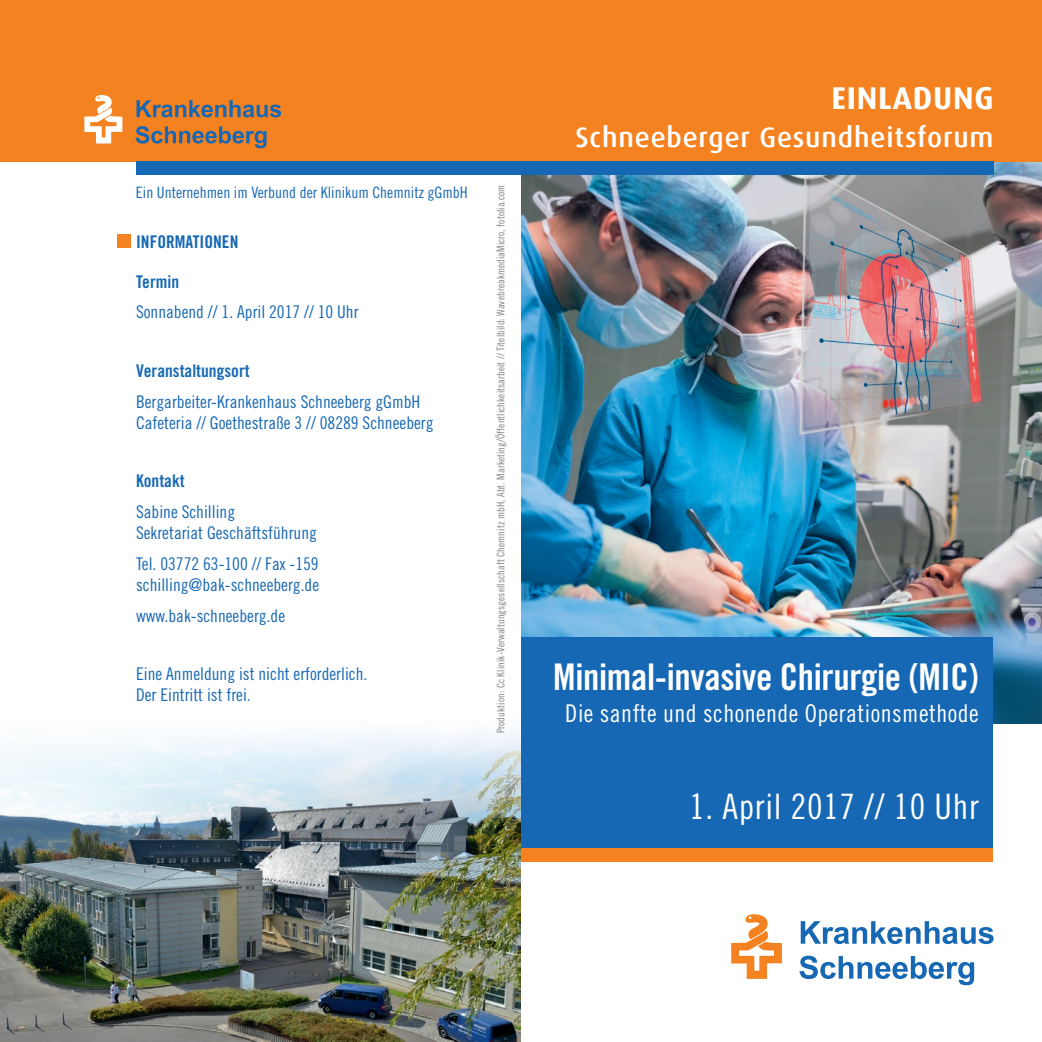
<style>
.page{position:relative;width:1042px;height:1042px;background:#fff}
.page>*{position:absolute;margin:0;border:0;box-sizing:border-box;transform-origin:0 0}
.t1{font:36.75px "Trade Gothic Bold Cond Twenty";letter-spacing:-.01em;color:#fff}
.t2{font:35px "Trade Gothic Cond Eighteen";letter-spacing:.02em;color:#fff}
.t3{font:700 31.5px "Dax";letter-spacing:.025em;color:#fff}
.t4{font:500 28px "Dax";letter-spacing:.03em;color:#fff}
.t5{font:24.5px "Trade Gothic Cond Eighteen";letter-spacing:.02em;color:#fff}
.t6{font:17.5px/21px "Trade Gothic Cond Eighteen";color:#1768b4}
.t7{font:17.5px "Trade Gothic Bold Cond Twenty";color:#1768b4}
.t8{font:15.75px "Trade Gothic Cond Eighteen";color:#1768b4}
.t9{font:10.5px "Trade Gothic Cond Eighteen";letter-spacing:.01em;color:#808285}
</style>
<div class="page">
<img style="left:521px;top:162px;width:521px;height:561px">
<div style="left:0;top:0;width:1042px;height:162px;background:#f58220"></div>
<div style="left:136px;top:162px;width:857px;height:13px;background:#1768b4"></div>
<div style="left:521px;top:637px;width:471px;height:212px;background:#1768b4"></div>
<svg style="left:731px;top:914px;width:51px;height:65px"></svg>
<svg style="left:801px;top:921px;width:192px;height:23px"></svg>
<svg style="left:799px;top:955px;width:175px;height:30px"></svg>
<svg style="left:84px;top:95px;width:38px;height:48px"></svg>
<svg style="left:136px;top:100px;width:145px;height:17px"></svg>
<svg style="left:136px;top:126px;width:131px;height:22px"></svg>
<div style="left:521px;top:849px;width:471px;height:13px;background:#f58220"></div>
<div style="left:117px;top:235px;width:13px;height:13px;background:#f58220"></div>
<img style="left:0;top:733px;width:521px;height:309px">
<p class="t8" style="left:136px;top:183px;width:333px">Ein Unternehmen im Verbund der Klinikum Chemnitz gGmbH</p>
<p class="t7" style="left:136px;top:231px;width:104px">INFORMATIONEN</p>
<p class="t7" style="left:136px;top:271px;width:45px">Termin</p>
<p class="t6" style="left:136px;top:301px;width:224px">Sonnabend // 1. April 2017 // 10 Uhr</p>
<p class="t7" style="left:136px;top:360px;width:115px">Veranstaltungsort</p>
<p class="t6" style="left:136px;top:391px;width:299px">Bergarbeiter-Krankenhaus Schneeberg gGmbH<br>Cafeteria // Goethestraße 3 // 08289 Schneeberg</p>
<p class="t7" style="left:136px;top:470px;width:50px">Kontakt</p>
<p class="t6" style="left:136px;top:501px;width:182px">Sabine Schilling<br>Sekretariat Geschäftsführung</p>
<p class="t6" style="left:136px;top:553px;width:185px">Tel. 03772 63-100 // Fax -159 schilling@bak-schneeberg.de</p>
<p class="t6" style="left:136px;top:605px;width:151px">www.bak-schneeberg.de</p>
<p class="t6" style="left:136px;top:663px;width:233px">Eine Anmeldung ist nicht erforderlich.<br>Der Eintritt ist frei.</p>
<p class="t9" style="left:494px;top:733px;width:550px;rotate:-90deg">Produktion: Cc Klinik-Verwaltungsgesellschaft Chemnitz mbH, Abt. Marketing/Öffentlichkeitsarbeit // Titelbild: WavebreakmediaMicro, fotolia.com</p>
<h3 class="t3" style="left:831px;top:80px;width:164px">EINLADUNG</h3>
<h3 class="t4" style="left:575px;top:122px;width:420px">Schneeberger Gesundheitsforum</h3>
<h1 class="t1" style="left:553px;top:655px;width:427px">Minimal-invasive Chirurgie (MIC)</h1>
<h3 class="t5" style="left:565px;top:698px;width:415px">Die sanfte und schonende Operationsmethode</h3>
<h2 class="t2" style="left:689px;top:786px;width:291px">1. April 2017 // 10 Uhr</h2>
</div>
